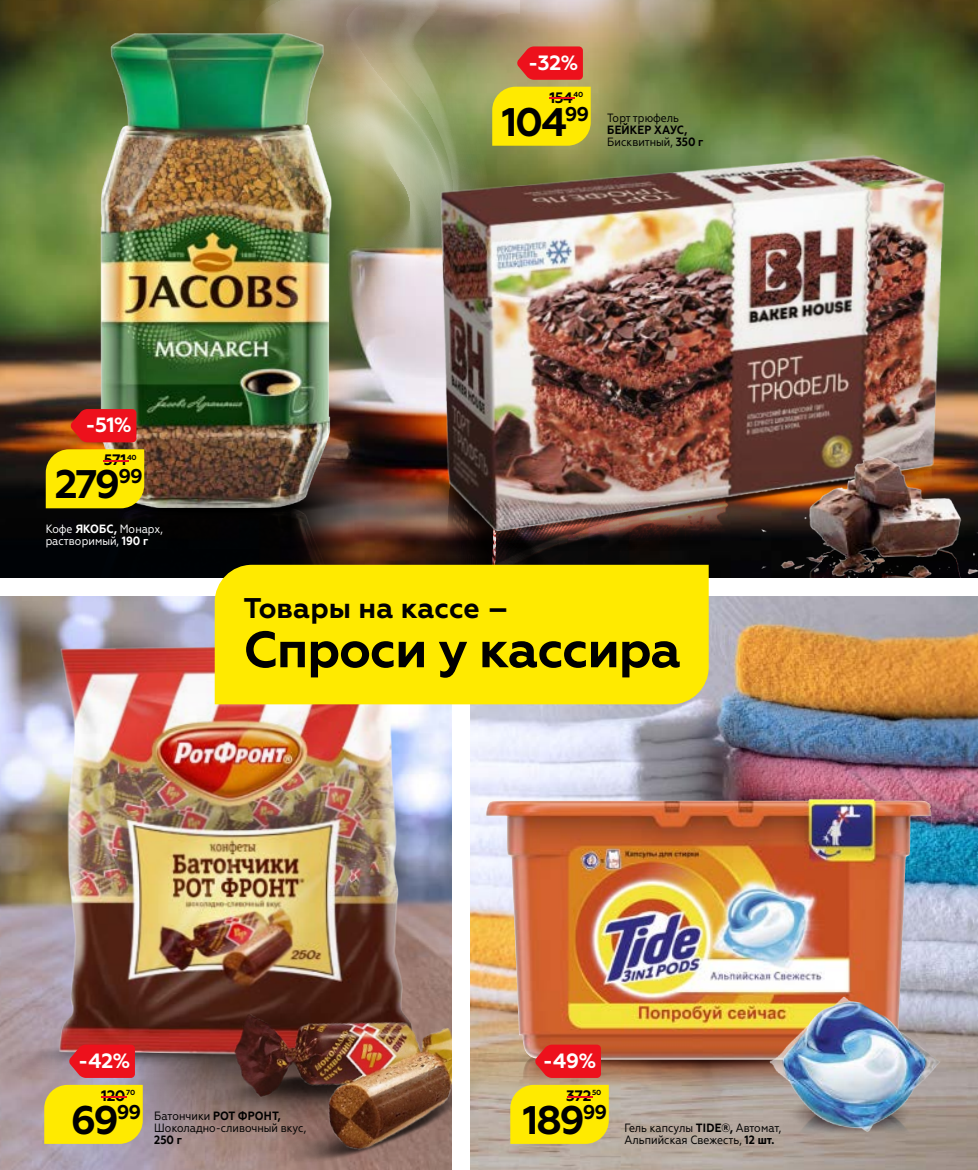
<style>
.page{position:relative;width:978px;height:1170px;background:#fff}
.page>*{position:absolute;margin:0;border:0;box-sizing:border-box;transform-origin:0 0}
.t1{font:700 50.85px "Geometria";letter-spacing:-.02em;color:#000}
.t2{font:700 39.75px "Geometria";letter-spacing:-.055em;color:#000}
.t3{font:700 28.5px "Geometria";color:#000}
.t4{font:700 20.7px "Geometria";color:#fff}
.t5{font:700 15.15px "Geometria";letter-spacing:-.03em;color:#000}
.t6{font:700 15.15px "Geometria";color:#ed111c;scale:5.5 1}
.t7{font:12px/12px "Geometria Narrow";color:#000}
.t8{font:12px/12px "Geometria Narrow";color:#fff}
.t9{font:700 7.35px "Geometria";letter-spacing:-.03em;color:#000}
.s1{font-weight:700}
.s2{font-size:15.15px;color:#ed111c}
</style>
<div class="page">
<img style="left:0;top:596px;width:452px;height:573px">
<img style="left:470px;top:596px;width:508px;height:573px">
<img style="left:0;top:0;width:255px;height:578px">
<img style="left:335px;top:0;width:643px;height:415px">
<svg style="left:255px;top:0;width:265px;height:370px;background:#a3a07e"></svg>
<img style="left:475px;top:998px;width:11px;height:171px">
<img style="left:0;top:1023px;width:52px;height:66px">
<img style="left:352px;top:415px;width:626px;height:149px">
<img style="left:430px;top:546px;width:67px;height:230px">
<img style="left:492px;top:546px;width:460px;height:163px">
<img style="left:428px;top:134px;width:527px;height:412px">
<img style="left:475px;top:1040px;width:503px;height:33px">
<img style="left:486px;top:1060px;width:267px;height:109px">
<img style="left:486px;top:799px;width:412px;height:261px">
<img style="left:52px;top:1067px;width:150px;height:102px">
<img style="left:753px;top:1141px;width:197px;height:28px">
<img style="left:753px;top:976px;width:197px;height:165px">
<img style="left:750px;top:452px;width:228px;height:126px">
<img style="left:51px;top:640px;width:393px;height:427px">
<img style="left:202px;top:973px;width:273px;height:196px">
<img style="left:29px;top:410px;width:385px;height:134px">
<img style="left:70px;top:507px;width:281px;height:71px">
<img style="left:88px;top:34px;width:247px;height:474px">
<div style="left:452px;top:587px;width:17px;height:582px;background:#fff"></div>
<div style="left:0;top:578px;width:978px;height:17px;background:#fff"></div>
<svg style="left:44px;top:1084px;width:99px;height:59px;background:#fae509"></svg>
<svg style="left:69px;top:1044px;width:66px;height:33px;background:#e51924"></svg>
<svg style="left:492px;top:87px;width:99px;height:59px;background:#fae604"></svg>
<svg style="left:517px;top:46px;width:66px;height:34px;background:#e52025"></svg>
<div style="left:215px;top:564px;width:494px;height:140px;background:#ffea00"></div>
<svg style="left:510px;top:1084px;width:99px;height:59px;background:#fbe608"></svg>
<svg style="left:535px;top:1044px;width:66px;height:33px;background:#e71b21"></svg>
<div style="left:46px;top:449px;width:98px;height:59px;background:#ffea00"></div>
<svg style="left:70px;top:409px;width:66px;height:33px;background:#e1151b"></svg>
<p class="t4" style="left:528px;top:50px;width:52px">-32%</p>
<p class="t2" style="left:502px;top:98px;width:89px">104<sup>99</sup></p>
<p class="t9" style="left:574px;top:90px;width:11px">40</p>
<p class="t5" style="left:549px;top:88px;width:25px">154</p>
<p class="t6" style="left:541px;top:88px;width:9px">-</p>
<p class="t7" style="left:607px;top:111px;width:98px">Торт трюфель<br><span class="s1">БЕЙКЕР ХАУС,<br></span>Бисквитный, <span class="s1">350 г</span></p>
<p class="t4" style="left:85px;top:413px;width:48px">-51%</p>
<p class="t2" style="left:55px;top:460px;width:89px">279<sup>99</sup></p>
<p class="t9" style="left:127px;top:452px;width:11px">40</p>
<p class="t5" style="left:104px;top:451px;width:24px">571</p>
<p class="t6" style="left:95px;top:451px;width:9px">-</p>
<p class="t8" style="left:46px;top:523px;width:119px">Кофе <span class="s1">ЯКОБС,</span> Монарх, растворимый, <span class="s1">190 г</span></p>
<p class="t3" style="left:243px;top:591px;width:267px">Товары на кассе –</p>
<p class="t1" style="left:243px;top:619px;width:439px">Cпроси у кассира</p>
<p class="t4" style="left:78px;top:1048px;width:54px">-42%</p>
<p class="t2" style="left:71px;top:1096px;width:72px">69<sup>99</sup></p>
<p class="t9" style="left:93px;top:1088px;width:43px"><span class="s2">-</span> 70</p>
<p class="t5" style="left:101px;top:1086px;width:26px">120</p>
<p class="t7" style="left:154px;top:1109px;width:153px">Батончики <span class="s1">РОТ ФРОНТ,<br></span>Шоколадно-сливочный вкус,<br><span class="s1">250 г</span></p>
<p class="t4" style="left:543px;top:1048px;width:55px">-49%</p>
<p class="t2" style="left:523px;top:1096px;width:86px">189<sup>99</sup></p>
<p class="t9" style="left:592px;top:1088px;width:11px">50</p>
<p class="t5" style="left:566px;top:1086px;width:27px">372</p>
<p class="t6" style="left:559px;top:1086px;width:9px">-</p>
<p class="t7" style="left:625px;top:1121px;width:158px">Гель капсулы <span class="s1">TIDE®,</span> Автомат,<br>Альпийская Свежесть, <span class="s1">12 шт.</span></p>
</div>
